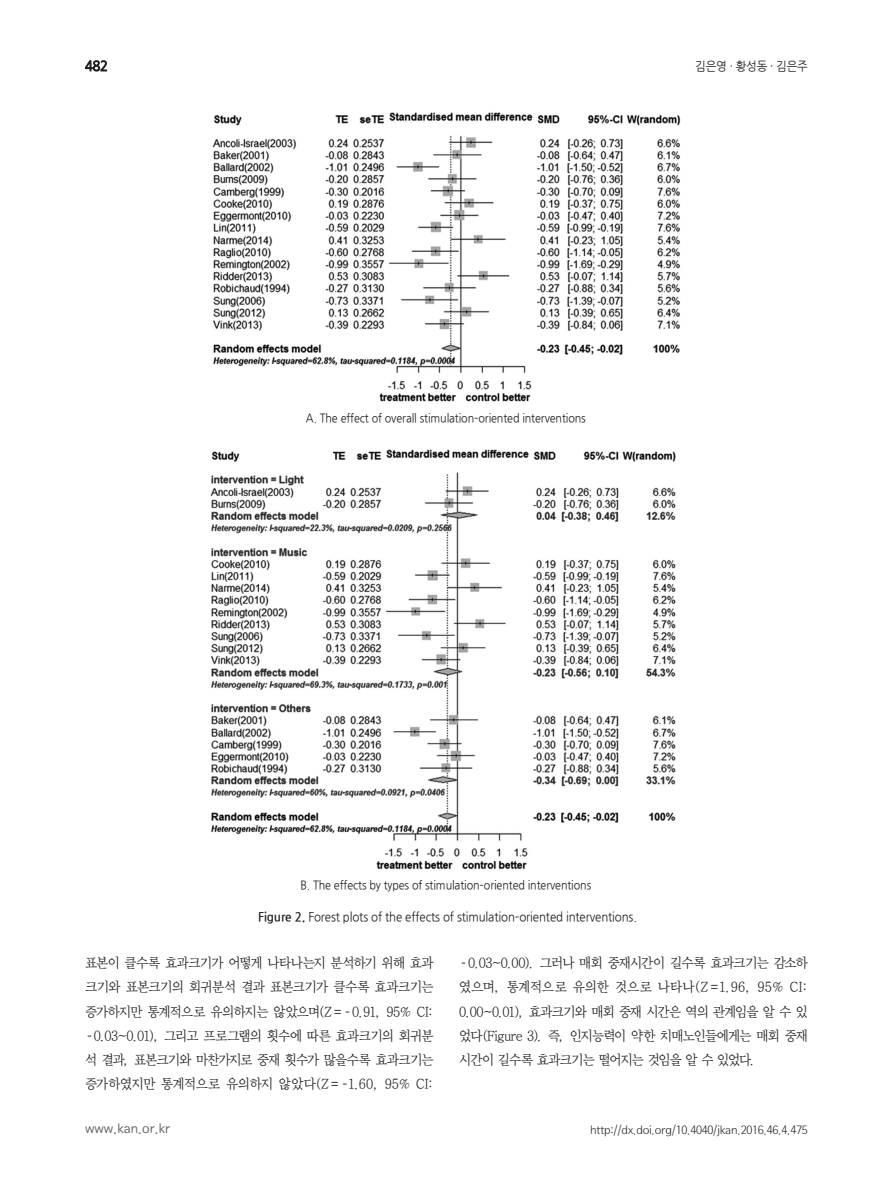
<style>
.page{position:relative;width:893px;height:1191px;background:#fff}
.page>*{position:absolute;margin:0;border:0;box-sizing:border-box;transform-origin:0 0}
.t1{font:13.95px/24.2px "Bareun Batang L";letter-spacing:-.055em;color:#231f20;text-align:justify;scale:.95 1}
.t2{font:13.5px "Seoul Namsan M";color:#636366}
.t3{font:13.5px "Nanum Gothic";color:#231f20;scale:.95 1}
.t4{font:12.75px "Nanum Gothic";letter-spacing:-.01em;color:#231f20;scale:.9 1}
.t5{font:12px "Nanum Gothic";letter-spacing:-.01em;color:#231f20;scale:.9 1}
.t6{font:12px "Seoul Namsan L";letter-spacing:-.025em;color:#231f20}
.t7{font:12px "Nanum Gothic";letter-spacing:-.01em;color:#231f20;scale:.95 1}
.s1{font-weight:700}
.s2{font-family:"Malgun Gothic"}
</style>
<div class="page">
<svg style="left:85px;top:61px;width:22px;height:10px"></svg>
<img style="left:212px;top:112px;width:469px;height:290px">
<img style="left:210px;top:449px;width:466px;height:421px">
<p class="t3" style="left:85px;top:60px;width:26px">482</p>
<p class="t7" style="left:695px;top:60px;width:120px">김은영 · 황성동 · 김은주</p>
<p class="t5" style="left:306px;top:412px;width:312px">A. The effect of overall stimulation–oriented interventions</p>
<p class="t5" style="left:300px;top:879px;width:325px">B. The effects by types of stimulation–oriented interventions</p>
<p class="t4" style="left:258px;top:911px;width:422px"><span class="s1">Figure 2.</span> Forest plots of the effects of stimulation–oriented interventions.</p>
<p class="t1" style="left:85px;top:951px;width:369px">표본이 클수록 효과크기가 어떻게 나타나는지 분석하기 위해 효과 크기와 표본크기의 회귀분석 결과 표본크기가 클수록 효과크기는 증가하지만 통계적으로 유의하지는 않았으며(Z<span class="s2">= -</span> 0.91, 95% CI:</p>
<p class="t1" style="left:85px;top:1023px;width:369px"><span class="s2">-</span> 0.03~0.01), 그리고 프로그램의 횟수에 따른 효과크기의 회귀분 석 결과, 표본크기와 마찬가지로 중재 횟수가 많을수록 효과크기는 증가하였지만 통계적으로 유의하지 않았다(Z<span class="s2">= -</span>1.60, 95% CI:</p>
<p class="t1" style="left:459px;top:951px;width:369px"><span class="s2">-</span> 0.03~0.00). 그러나 매회 중재시간이 길수록 효과크기는 감소하 였으며, 통계적으로 유의한 것으로 나타나(Z<span class="s2">=</span>1.96, 95% CI:<br>0.00~0.01), 효과크기와 매회 중재 시간은 역의 관계임을 알 수 있 었다(Figure 3). 즉, 인지능력이 약한 치매노인들에게는 매회 중재 시간이 길수록 효과크기는 떨어지는 것임을 알 수 있었다.</p>
<p class="t2" style="left:85px;top:1121px;width:87px">www.kan.or.kr</p>
<p class="t6" style="left:590px;top:1123px;width:219px">http://dx.doi.org/10.4040/jkan.2016.46.4.475</p>
</div>
